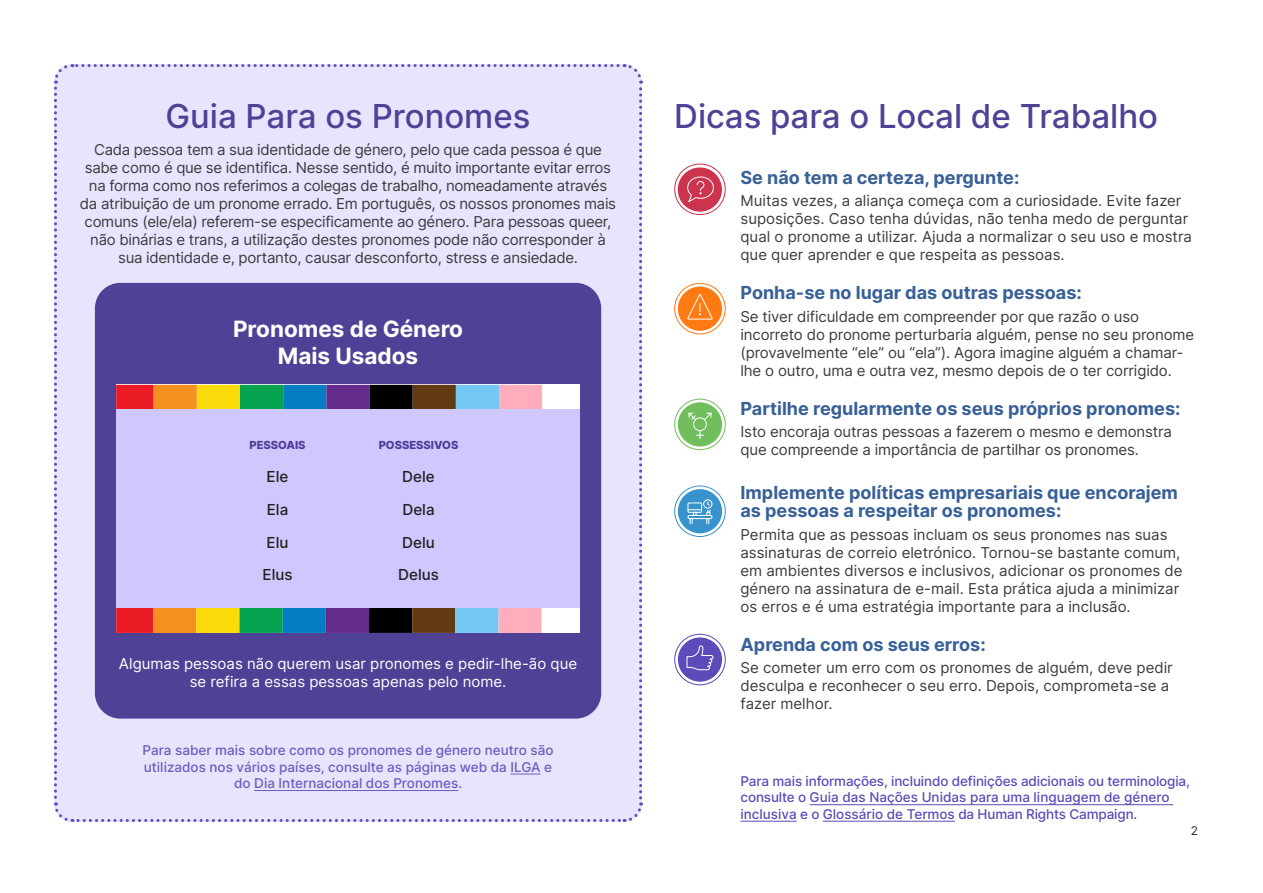
<style>
.page{position:relative;width:1263px;height:893px;background:#fff}
.page>*{position:absolute;margin:0;border:0;box-sizing:border-box;transform-origin:0 0}
.t1{font:500 33px "Inter";color:#4f4296}
.t2{font:700 22.5px/27px "Inter";color:#fff;text-align:center}
.t3{font:700 18px/18px "Inter";color:#386097}
.t4{font:500 15.15px/32.8px "Inter";color:#231f20}
.t5{font:15px/18px "Inter";letter-spacing:-.01em;color:#3c3c3b}
.t6{font:15px/18px "Inter";color:#fff;text-align:center}
.t7{font:500 13.5px/16.5px "Inter";letter-spacing:-.01em;color:#5c4bb9}
.t8{font:500 13.5px/16.5px "Inter";color:#6c5dc0;text-align:center}
.t9{font:12px "Inter";color:#282a32}
.t10{font:800 11.1px "Inter";color:#503a9a}
</style>
<div class="page">
<hr style="left:810px;top:804px;width:363px;height:1px;background:#5c4bb9">
<hr style="left:740px;top:821px;width:57px;height:1px;background:#5c4bb9">
<hr style="left:823px;top:821px;width:132px;height:1px;background:#5c4bb9">
<div style="left:678px;top:402px;width:44px;height:45px;background:#70bf5c;border-radius:50%"></div>
<div style="left:674px;top:399px;width:52px;height:51px;border:1px solid #70bf5c;border-radius:50%"></div>
<svg style="left:688px;top:412px;width:24px;height:27px"></svg>
<svg style="left:674px;top:163px;width:52px;height:52px"></svg>
<div style="left:678px;top:287px;width:44px;height:44px;background:#ff7a12;border-radius:50%"></div>
<div style="left:674px;top:283px;width:52px;height:51px;border:1px solid #ff7a12;border-radius:50%"></div>
<svg style="left:687px;top:294px;width:26px;height:26px"></svg>
<div style="left:678px;top:489px;width:44px;height:44px;background:#3893cd;border-radius:50%"></div>
<div style="left:674px;top:485px;width:52px;height:52px;border:1px solid #3893cd;border-radius:50%"></div>
<svg style="left:687px;top:499px;width:26px;height:25px"></svg>
<div style="left:678px;top:637px;width:44px;height:45px;background:#5c4bb9;border-radius:50%"></div>
<div style="left:674px;top:634px;width:52px;height:51px;border:1px solid #5c4bb9;border-radius:50%"></div>
<svg style="left:686px;top:645px;width:28px;height:26px"></svg>
<svg style="left:54px;top:64px;width:589px;height:758px;background:#b3acd5"></svg>
<div style="left:116px;top:409px;width:464px;height:199px;background:#cfc8fe"></div>
<h1 class="t1" style="left:166px;top:92px;width:366px">Guia Para os Pronomes</h1>
<p class="t5" style="left:80px;top:140px;width:538px;text-align:center">Cada pessoa tem a sua identidade de género, pelo que cada pessoa é que sabe como é que se identifica. Nesse sentido, é muito importante evitar erros na forma como nos referimos a colegas de trabalho, nomeadamente através da atribuição de um pronome errado. Em português, os nossos pronomes mais comuns (ele/ela) referem-se especificamente ao género. Para pessoas queer, não binárias e trans, a utilização destes pronomes pode não corresponder à sua identidade e, portanto, causar desconforto, stress e ansiedade.</p>
<h2 class="t2" style="left:233px;top:314px;width:232px">Pronomes de Género<br>Mais Usados</h2>
<p class="t10" style="left:249px;top:437px;width:58px">PESSOAIS</p>
<p class="t4" style="left:263px;top:460px;width:32px">Ele<br>Ela<br>Elu<br>Elus</p>
<p class="t10" style="left:379px;top:437px;width:81px">POSSESSIVOS</p>
<p class="t4" style="left:398px;top:460px;width:42px">Dele<br>Dela<br>Delu<br>Delus</p>
<p class="t6" style="left:119px;top:654px;width:460px">Algumas pessoas não querem usar pronomes e pedir-lhe-ão que se refira a essas pessoas apenas pelo nome.</p>
<p class="t8" style="left:143px;top:742px;width:412px">Para saber mais sobre como os pronomes de género neutro são utilizados nos vários países, consulte as páginas web da ILGA e do Dia Internacional dos Pronomes.</p>
<h1 class="t1" style="left:674px;top:92px;width:485px">Dicas para o Local de Trabalho</h1>
<p class="t3" style="left:740px;top:168px;width:280px">Se não tem a certeza, pergunte:</p>
<p class="t5" style="left:740px;top:192px;width:453px">Muitas vezes, a aliança começa com a curiosidade. Evite fazer suposições. Caso tenha dúvidas, não tenha medo de perguntar qual o pronome a utilizar. Ajuda a normalizar o seu uso e mostra que quer aprender e que respeita as pessoas.</p>
<p class="t3" style="left:740px;top:283px;width:343px">Ponha-se no lugar das outras pessoas:</p>
<p class="t5" style="left:740px;top:307px;width:455px">Se tiver dificuldade em compreender por que razão o uso incorreto do pronome perturbaria alguém, pense no seu pronome (provavelmente “ele” ou “ela”). Agora imagine alguém a chamar&shy;lhe o outro, uma e outra vez, mesmo depois de o ter corrigido.</p>
<p class="t3" style="left:740px;top:399px;width:441px">Partilhe regularmente os seus próprios pronomes:</p>
<p class="t5" style="left:740px;top:422px;width:433px">Isto encoraja outras pessoas a fazerem o mesmo e demonstra que compreende a importância de partilhar os pronomes.</p>
<p class="t3" style="left:740px;top:483px;width:439px">Implemente políticas empresariais que encorajem as pessoas a respeitar os pronomes:</p>
<p class="t5" style="left:740px;top:525px;width:444px">Permita que as pessoas incluam os seus pronomes nas suas assinaturas de correio eletrónico. Tornou-se bastante comum, em ambientes diversos e inclusivos, adicionar os pronomes de género na assinatura de e-mail. Esta prática ajuda a minimizar os erros e é uma estratégia importante para a inclusão.</p>
<p class="t3" style="left:740px;top:635px;width:247px">Aprenda com os seus erros:</p>
<p class="t5" style="left:740px;top:658px;width:434px">Se cometer um erro com os pronomes de alguém, deve pedir desculpa e reconhecer o seu erro. Depois, comprometa-se a fazer melhor.</p>
<p class="t7" style="left:740px;top:772px;width:451px">Para mais informações, incluindo definições adicionais ou terminologia, consulte o Guia das Nações Unidas para uma linguagem de género inclusiva e o Glossário de Termos da Human Rights Campaign.</p>
<p class="t9" style="left:1191px;top:822px;width:9px">2</p>
</div>
